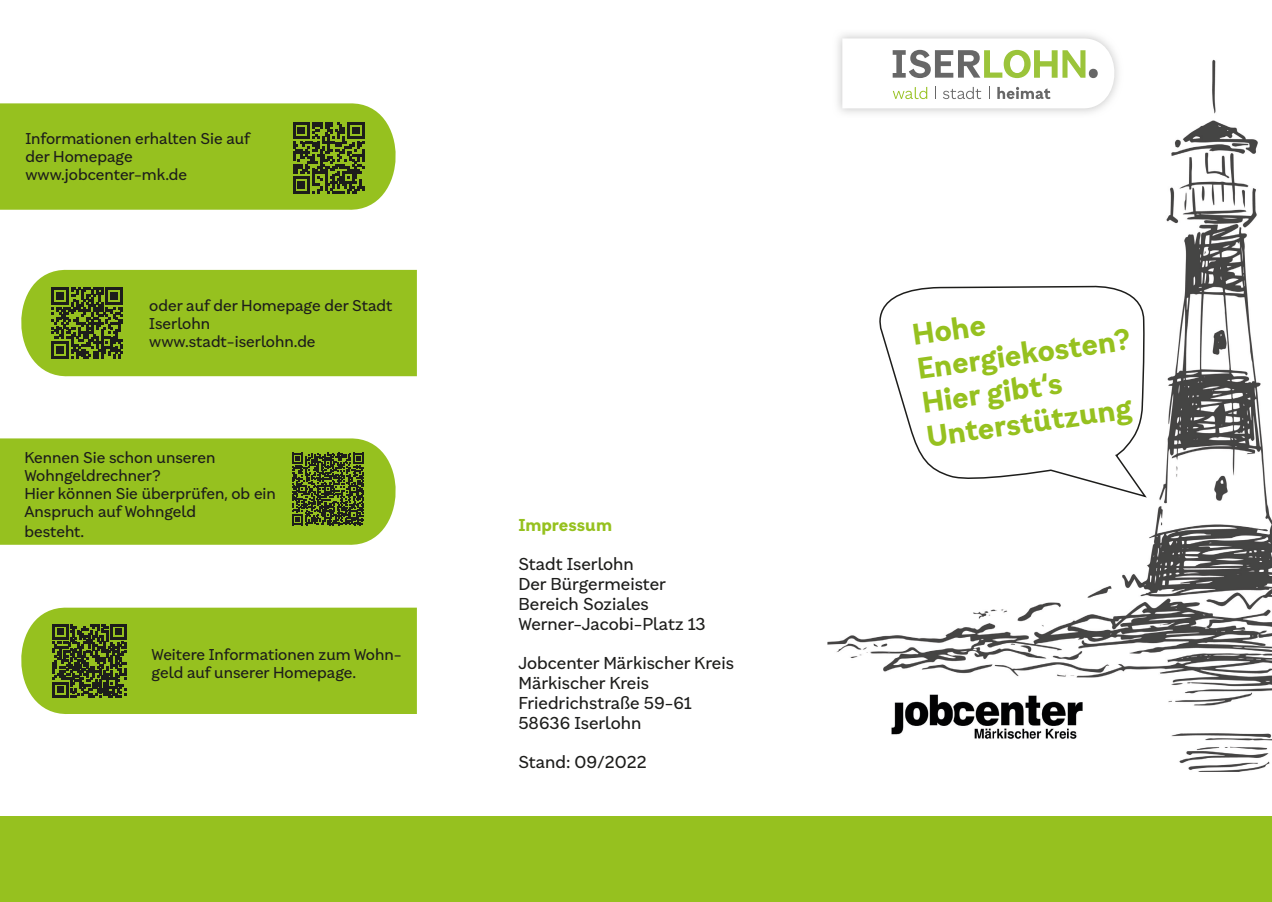
<style>
.page{position:relative;width:1272px;height:902px;background:#fff}
.page>*{position:absolute;margin:0;border:0;box-sizing:border-box;transform-origin:0 0}
.t1{font:700 28.5px/34.2px "Brutalista";color:#96c11f}
.t2{font:16.5px/19.8px "Brutalista";color:#1d1d1b}
.t3{font:700 16.5px "Brutalista";color:#96c11f}
.t4{font:15px/18px "Brutalista";color:#1d1d1b}
</style>
<div class="page">
<img style="left:827px;top:59px;width:444px;height:713px">
<div style="left:0;top:816px;width:1271px;height:85px;background:#96c11f"></div>
<svg style="left:866px;top:285px;width:282px;height:214px"></svg>
<svg style="left:0;top:103px;width:396px;height:107px;background:#90b725"></svg>
<svg style="left:0;top:438px;width:396px;height:107px;background:#8fb525"></svg>
<svg style="left:21px;top:269px;width:396px;height:108px;background:#90b627"></svg>
<svg style="left:21px;top:607px;width:396px;height:107px;background:#8fb525"></svg>
<img style="left:833px;top:34px;width:290px;height:84px">
<svg style="left:842px;top:37px;width:277px;height:73px"></svg>
<div style="left:1088px;top:69px;width:9px;height:9px;background:#676767;border-radius:50%"></div>
<img style="left:891px;top:694px;width:191px;height:45px">
<p class="t4" style="left:26px;top:129px;width:226px">Informationen erhalten Sie auf der Homepage www.jobcenter-mk.de</p>
<p class="t4" style="left:149px;top:296px;width:245px">oder auf der Homepage der Stadt<br>Iserlohn<br>www.stadt-iserlohn.de</p>
<p class="t4" style="left:24px;top:448px;width:253px">Kennen Sie schon unseren<br>Wohngeldrechner?<br>Hier können Sie überprüfen, ob ein<br>Anspruch auf Wohngeld</p>
<p class="t4" style="left:24px;top:522px;width:61px">besteht.</p>
<p class="t4" style="left:152px;top:645px;width:251px">Weitere Informationen zum Wohn&shy;geld auf unserer Homepage.</p>
<p class="t3" style="left:518px;top:513px;width:95px">Impressum</p>
<p class="t2" style="left:518px;top:554px;width:189px">Stadt Iserlohn<br>Der Bürgermeister<br>Bereich Soziales<br>Werner-Jacobi-Platz 13</p>
<p class="t2" style="left:518px;top:653px;width:217px">Jobcenter Märkischer Kreis<br>Märkischer Kreis<br>Friedrichstraße 59-61<br>58636 Iserlohn</p>
<p class="t2" style="left:518px;top:752px;width:130px">Stand: 09/2022</p>
<h1 class="t1" style="left:909px;top:316px;width:217px;rotate:-8deg">Hohe<br>Energiekosten?<br>Hier gibt‘s<br>Unterstützung</h1>
</div>
